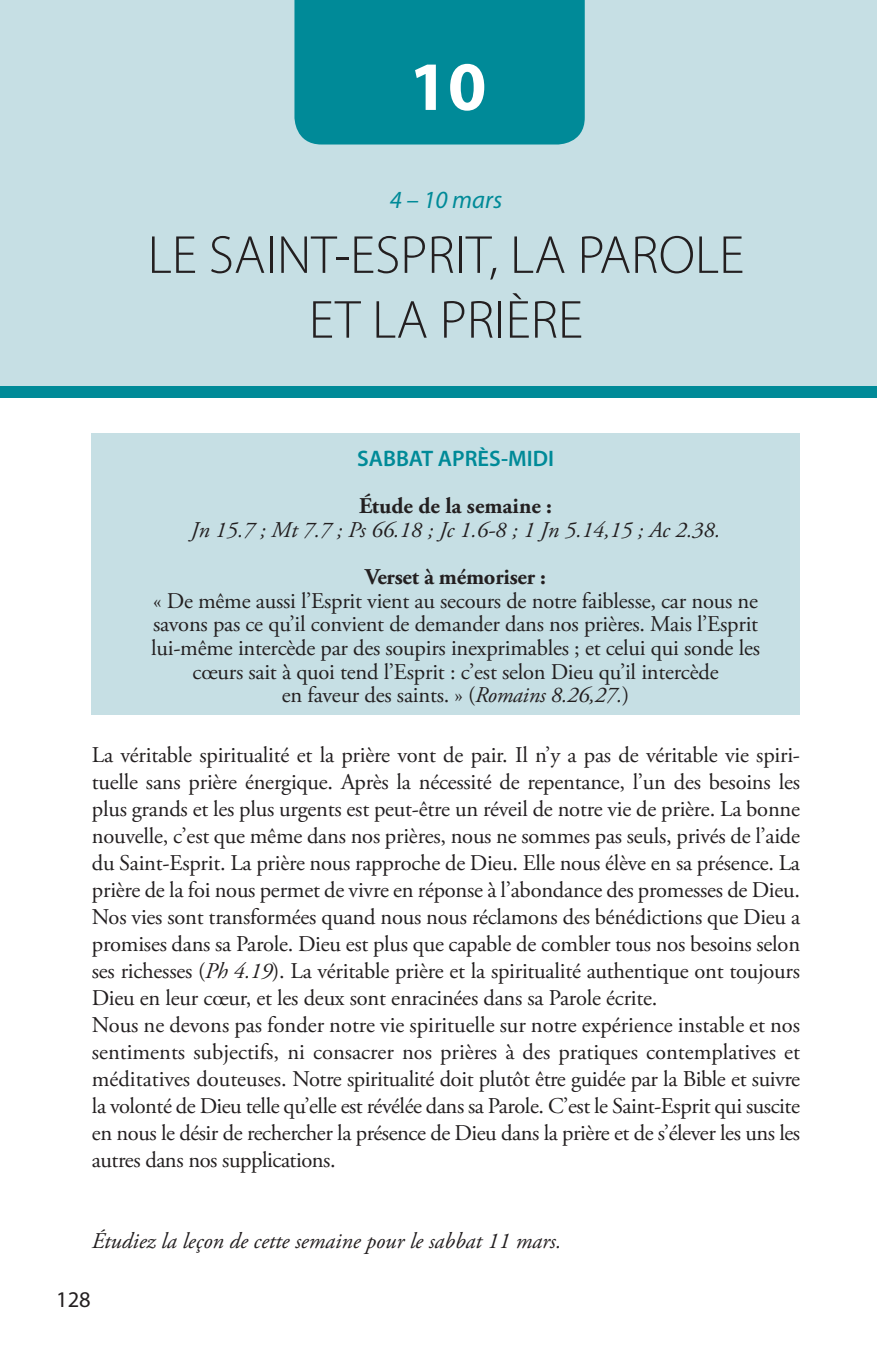
<style>
.page{position:relative;width:892px;height:1351px;background:#fff}
.page>*{position:absolute;margin:0;border:0;box-sizing:border-box;transform-origin:0 0}
.t1{font:700 69.75px "Myriad Pro";color:#fff}
.t2{font:300 54px/64.8px "Myriad Pro";color:#231f20;text-align:center}
.t3{font:italic 24.75px "Myriad Pro";color:#008a98}
.t4{font:22.5px/27px "Adobe Garamond Pro";letter-spacing:-.01em;color:#231f20;text-align:center}
.t5{font:italic 22.5px "Adobe Garamond Pro";color:#231f20}
.t6{font:700 22.5px "Adobe Garamond Pro";letter-spacing:-.01em;color:#231f20}
.t7{font:600 22.5px "Myriad Pro";color:#008a98}
.t8{font:22.5px "Myriad Pro";color:#231f20}
.s1{font-style:italic}
</style>
<div class="page">
<div style="left:0;top:0;width:876px;height:386px;background:#c6dfe4"></div>
<div style="left:0;top:386px;width:876px;height:12px;background:#008a98"></div>
<div style="left:294px;top:0;width:291px;height:145px;background:#008a98"></div>
<div style="left:92px;top:433px;width:708px;height:281px;background:#c6dfe4"></div>
<h1 class="t1" style="left:409px;top:47px;width:79px">10</h1>
<p class="t3" style="left:390px;top:186px;width:114px">4 – 10 mars</p>
<h2 class="t2" style="left:148px;top:223px;width:598px">LE SAINT-ESPRIT, LA PAROLE<br>ET LA PRIÈRE</h2>
<p class="t7" style="left:357px;top:446px;width:198px">SABBAT APRÈS-MIDI</p>
<p class="t6" style="left:359px;top:493px;width:195px">Étude de la semaine :</p>
<p class="t5" style="left:191px;top:516px;width:531px">Jn 15.7 ; Mt 7.7 ; Ps 66.18 ; Jc 1.6-8 ; 1 Jn 5.14,15 ; Ac 2.38.</p>
<p class="t6" style="left:365px;top:564px;width:182px">Verset à mémoriser :</p>
<p class="t4" style="left:151px;top:590px;width:610px;line-height:23.6px">« De même aussi l’Esprit vient au secours de notre faiblesse, car nous ne savons pas ce qu’il convient de demander dans nos prières. Mais l’Esprit lui-même intercède par des soupirs inexprimables ; et celui qui sonde les cœurs sait à quoi tend l’Esprit : c’est selon Dieu qu’il intercède<br>en faveur des saints. » (<span class="s1">Romains 8.26,27.</span>)</p>
<p class="t4" style="left:92px;top:742px;width:710px;text-align:left">La véritable spiritualité et la prière vont de pair. Il n’y a pas de véritable vie spiri&shy;tuelle sans prière énergique. Après la nécessité de repentance, l’un des besoins les plus grands et les plus urgents est peut-être un réveil de notre vie de prière. La bonne nouvelle, c’est que même dans nos prières, nous ne sommes pas seuls, privés de l’aide du Saint-Esprit. La prière nous rapproche de Dieu. Elle nous élève en sa présence. La prière de la foi nous permet de vivre en réponse à l’abondance des promesses de Dieu.<br>Nos vies sont transformées quand nous nous réclamons des bénédictions que Dieu a promises dans sa Parole. Dieu est plus que capable de combler tous nos besoins selon ses richesses (<span class="s1">Ph 4.19</span>). La véritable prière et la spiritualité authentique ont toujours Dieu en leur cœur, et les deux sont enracinées dans sa Parole écrite.<br>Nous ne devons pas fonder notre vie spirituelle sur notre expérience instable et nos sentiments subjectifs, ni consacrer nos prières à des pratiques contemplatives et méditatives douteuses. Notre spiritualité doit plutôt être guidée par la Bible et suivre la volonté de Dieu telle qu’elle est révélée dans sa Parole. C’est le Saint-Esprit qui suscite en nous le désir de rechercher la présence de Dieu dans la prière et de s’élever les uns les autres dans nos supplications.</p>
<p class="t5" style="left:92px;top:1227px;width:471px">Étudiez la leçon de cette semaine pour le sabbat 11 mars.</p>
<p class="t8" style="left:56px;top:1287px;width:36px">128</p>
</div>
